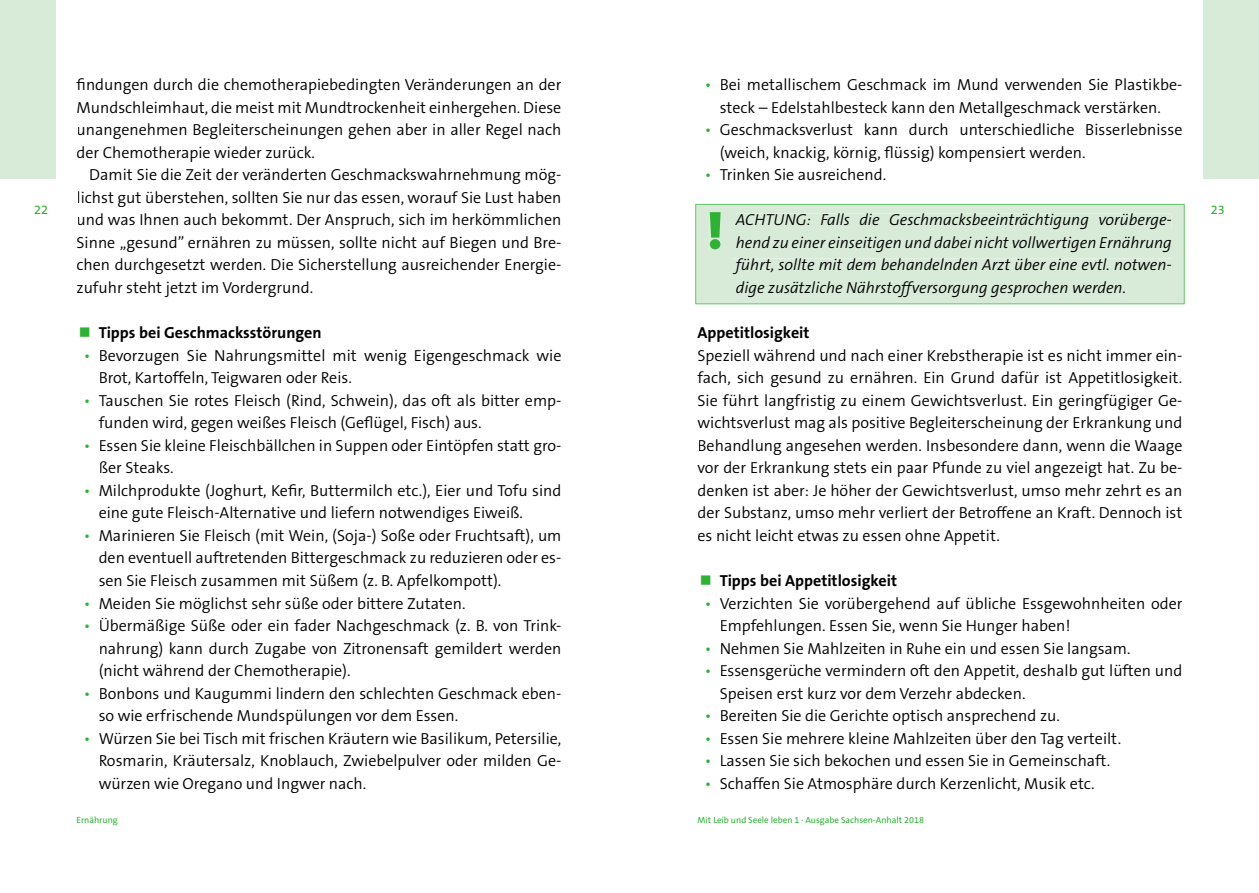
<style>
.page{position:relative;width:1259px;height:893px;background:#fff}
.page>*{position:absolute;margin:0;border:0;box-sizing:border-box;transform-origin:0 0}
.t1{font:900 51px "The Sans B9";color:#2eb135}
.t2{font:300 16.05px/22.5px "The Sans B4";color:#000}
.t3{font:italic 300 16.05px/22.5px "The Sans B4";color:#000;text-align:justify}
.t4{font:700 16.05px "The Sans B7";color:#000}
.t5{font:12.75px "The Sans B5 Plain";color:#2eb135}
.t6{font:9px "The Sans B5 Plain";color:#2eb135}
.s1{color:#2eb135}
</style>
<div class="page">
<div style="left:0;top:0;width:55px;height:179px;background:#d8ead8"></div>
<div style="left:1203px;top:0;width:56px;height:179px;background:#d8ead8"></div>
<div style="left:695px;top:204px;width:489px;height:100px;background:#d8ead8"></div>
<p class="t5" style="left:34px;top:203px;width:16px">22</p>
<p class="t2" style="left:77px;top:74px;width:486px;text-align:justify">findungen durch die chemotherapiebedingten Veränderungen an der Mundschleimhaut, die meist mit Mundtrockenheit einhergehen. Diese unangenehmen Begleiterscheinungen gehen aber in aller Regel nach der Chemotherapie wieder zurück.</p>
<p class="t2" style="left:77px;top:164px;width:486px;text-align:justify;text-indent:13px">Damit Sie die Zeit der veränderten Geschmackswahrnehmung mög&shy;lichst gut überstehen, sollten Sie nur das essen, worauf Sie Lust haben und was Ihnen auch bekommt. Der Anspruch, sich im herkömmlichen Sinne „gesund” ernähren zu müssen, sollte nicht auf Biegen und Bre&shy;chen durchgesetzt werden. Die Sicherstellung ausreichender Energie&shy;zufuhr steht jetzt im Vordergrund.</p>
<p class="t4" style="left:79px;top:324px;width:244px"><span class="s1">■</span> Tipps bei Geschmacksstörungen</p>
<p class="t2" style="left:99px;top:344px;width:464px;text-indent:-15px"><span class="s1">•</span> Bevorzugen Sie Nahrungsmittel mit wenig Eigengeschmack wie<br>Brot, Kartoffeln, Teigwaren oder Reis.</p>
<p class="t2" style="left:99px;top:389px;width:464px;text-indent:-15px"><span class="s1">•</span> Tauschen Sie rotes Fleisch (Rind, Schwein), das oft als bitter emp&shy;funden wird, gegen weißes Fleisch (Geflügel, Fisch) aus.</p>
<p class="t2" style="left:99px;top:435px;width:464px;text-indent:-15px"><span class="s1">•</span> Essen Sie kleine Fleischbällchen in Suppen oder Eintöpfen statt gro&shy;ßer Steaks.</p>
<p class="t2" style="left:99px;top:480px;width:464px;text-indent:-15px"><span class="s1">•</span> Milchprodukte (Joghurt, Kefir, Buttermilch etc.), Eier und Tofu sind eine gute Fleisch-Alternative und liefern notwendiges Eiweiß.</p>
<p class="t2" style="left:99px;top:525px;width:464px;text-align:justify;text-indent:-15px"><span class="s1">•</span> Marinieren Sie Fleisch (mit Wein, (Soja-) Soße oder Fruchtsaft), um den eventuell auftretenden Bittergeschmack zu reduzieren oder es&shy;sen Sie Fleisch zusammen mit Süßem (z. B. Apfelkompott).</p>
<p class="t2" style="left:84px;top:592px;width:383px"><span class="s1">•</span> Meiden Sie möglichst sehr süße oder bittere Zutaten.</p>
<p class="t2" style="left:99px;top:615px;width:464px;text-align:justify;text-indent:-15px"><span class="s1">•</span> Übermäßige Süße oder ein fader Nachgeschmack (z. B. von Trink&shy;nahrung) kann durch Zugabe von Zitronensaft gemildert werden (nicht während der Chemotherapie).</p>
<p class="t2" style="left:99px;top:682px;width:464px;text-indent:-15px"><span class="s1">•</span> Bonbons und Kaugummi lindern den schlechten Geschmack eben&shy;so wie erfrischende Mundspülungen vor dem Essen.</p>
<p class="t2" style="left:99px;top:727px;width:464px;text-align:justify;text-indent:-15px"><span class="s1">•</span> Würzen Sie bei Tisch mit frischen Kräutern wie Basilikum, Petersilie, Rosmarin, Kräutersalz, Knoblauch, Zwiebelpulver oder milden Ge&shy;würzen wie Oregano und Ingwer nach.</p>
<p class="t2" style="left:705px;top:74px;width:479px;text-align:center"><span class="s1">•</span> Bei metallischem Geschmack im Mund verwenden Sie Plastikbe&shy;steck – Edelstahlbesteck kann den Metallgeschmack verstärken.</p>
<p class="t2" style="left:719px;top:119px;width:464px;text-indent:-15px"><span class="s1">•</span> Geschmacksverlust kann durch unterschiedliche Bisserlebnisse (weich, knackig, körnig, flüssig) kompensiert werden.</p>
<p class="t2" style="left:705px;top:164px;width:183px"><span class="s1">•</span> Trinken Sie ausreichend.</p>
<h1 class="t1" style="left:706px;top:204px;width:18px">!</h1>
<p class="t3" style="left:736px;top:209px;width:437px">ACHTUNG: Falls die Geschmacksbeeinträchtigung vorüberge&shy;hend zu einer einseitigen und dabei nicht vollwertigen Ernährung führt, sollte mit dem behandelnden Arzt über eine evtl. notwen&shy;dige zusätzliche Nährstoffversorgung gesprochen werden.</p>
<p class="t4" style="left:697px;top:324px;width:113px">Appetitlosigkeit</p>
<p class="t2" style="left:697px;top:344px;width:486px;text-align:justify">Speziell während und nach einer Krebstherapie ist es nicht immer ein&shy;fach, sich gesund zu ernähren. Ein Grund dafür ist Appetitlosigkeit.<br>Sie führt langfristig zu einem Gewichtsverlust. Ein geringfügiger Ge&shy;wichtsverlust mag als positive Begleiterscheinung der Erkrankung und Behandlung angesehen werden. Insbesondere dann, wenn die Waage vor der Erkrankung stets ein paar Pfunde zu viel angezeigt hat. Zu be&shy;denken ist aber: Je höher der Gewichtsverlust, umso mehr zehrt es an der Substanz, umso mehr verliert der Betroffene an Kraft. Dennoch ist es nicht leicht etwas zu essen ohne Appetit.</p>
<p class="t4" style="left:699px;top:572px;width:199px"><span class="s1">■</span> Tipps bei Appetitlosigkeit</p>
<p class="t2" style="left:719px;top:592px;width:464px;text-indent:-15px"><span class="s1">•</span> Verzichten Sie vorübergehend auf übliche Essgewohnheiten oder<br>Empfehlungen. Essen Sie, wenn Sie Hunger haben!</p>
<p class="t2" style="left:705px;top:637px;width:427px"><span class="s1">•</span> Nehmen Sie Mahlzeiten in Ruhe ein und essen Sie langsam.</p>
<p class="t2" style="left:719px;top:660px;width:464px;text-indent:-15px"><span class="s1">•</span> Essensgerüche vermindern oft den Appetit, deshalb gut lüften und<br>Speisen erst kurz vor dem Verzehr abdecken.</p>
<p class="t2" style="left:705px;top:705px;width:356px"><span class="s1">•</span> Bereiten Sie die Gerichte optisch ansprechend zu.</p>
<p class="t2" style="left:705px;top:727px;width:418px"><span class="s1">•</span> Essen Sie mehrere kleine Mahlzeiten über den Tag verteilt.</p>
<p class="t2" style="left:705px;top:750px;width:407px"><span class="s1">•</span> Lassen Sie sich bekochen und essen Sie in Gemeinschaft.</p>
<p class="t2" style="left:705px;top:773px;width:391px"><span class="s1">•</span> Schaffen Sie Atmosphäre durch Kerzenlicht, Musik etc.</p>
<p class="t6" style="left:77px;top:815px;width:43px">Ernährung</p>
<p class="t6" style="left:697px;top:815px;width:228px">Mit Leib und Seele leben 1 · Ausgabe Sachsen-Anhalt 2018</p>
<p class="t5" style="left:1210px;top:203px;width:16px">23</p>
</div>
